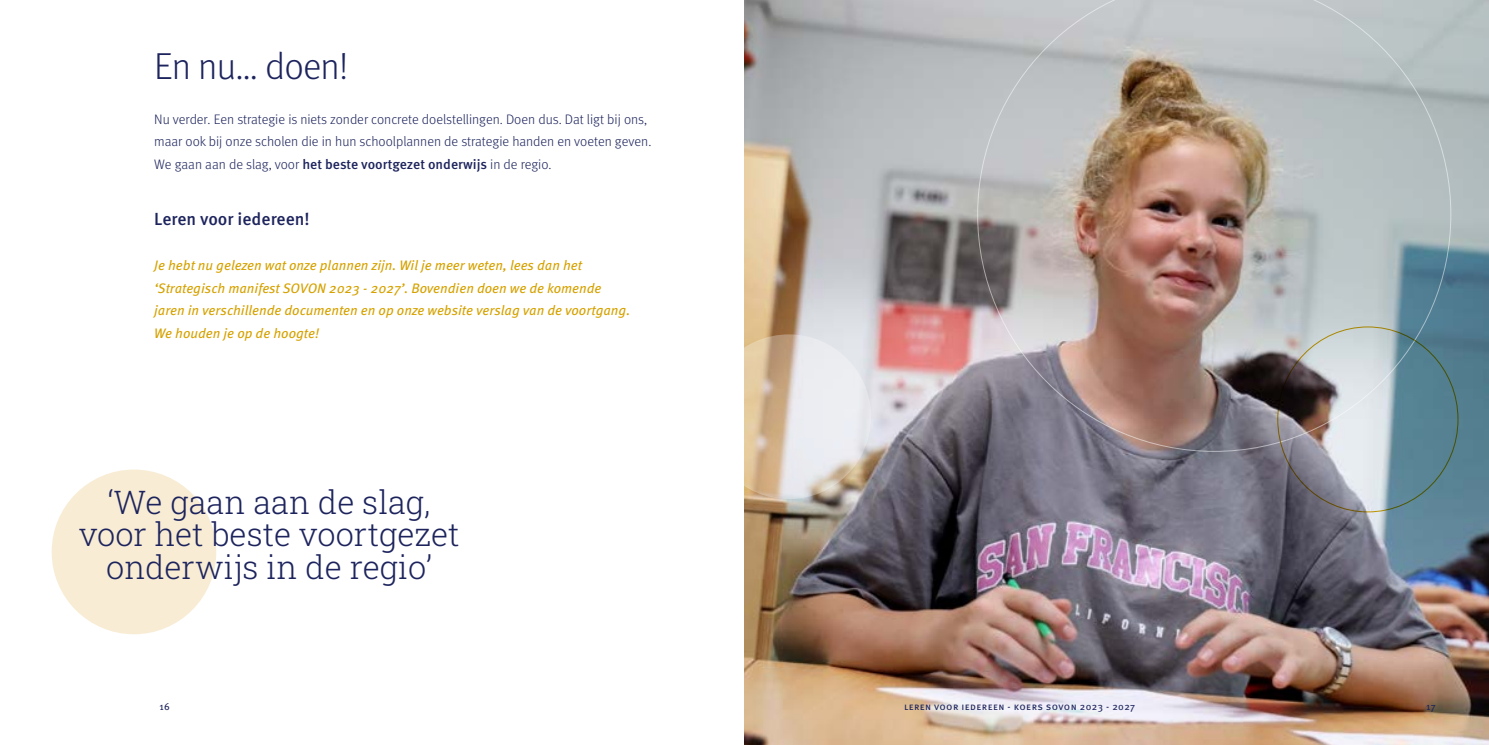
<style>
.page{position:relative;width:1489px;height:745px;background:#fff}
.page>*{position:absolute;margin:0;border:0;box-sizing:border-box;transform-origin:0 0}
.t1{font:300 37.5px "Meta Pro";letter-spacing:-.02em;color:#1d245d}
.t2{font:300 32.5px/32.5px "Roboto Slab";color:#1d245d;text-align:center}
.t3{font:500 17.5px "Meta Pro";color:#1d245d}
.t4{font:300 13.75px/22.5px "Meta Pro";color:#1d245d}
.t5{font:italic 13.75px/22.5px "Meta Pro";color:#d6a200}
.t6{font:10px "Meta Pro";letter-spacing:.04em;color:#1d245d}
.s1{font-weight:500}
</style>
<div class="page">
<img style="left:744px;top:0;width:744px;height:744px">
<div style="left:52px;top:469px;width:164px;height:164px;background:#f8ecd4;border-radius:50%"></div>
<img style="left:977px;top:0;width:473px;height:451px">
<svg style="left:706px;top:334px;width:165px;height:164px"></svg>
<h1 class="t1" style="left:154px;top:39px;width:196px">En nu… doen!</h1>
<p class="t4" style="left:154px;top:107px;width:498px">Nu verder. Een strategie is niets zonder concrete doelstellingen. Doen dus. Dat ligt bij ons, maar ook bij onze scholen die in hun schoolplannen de strategie handen en voeten geven.<br>We gaan aan de slag, voor <span class="s1">het beste voortgezet onderwijs</span> in de regio.</p>
<p class="t3" style="left:154px;top:205px;width:157px">Leren voor iedereen!</p>
<p class="t5" style="left:154px;top:253px;width:477px">Je hebt nu gelezen wat onze plannen zijn. Wil je meer weten, lees dan het ‘Strategisch manifest SOVON 2023 - 2027’. Bovendien doen we de komende jaren in verschillende documenten en op onze website verslag van de voortgang.<br>We houden je op de hoogte!</p>
<h2 class="t2" style="left:79px;top:484px;width:382px">‘We gaan aan de slag, voor het beste voortgezet onderwijs in de regio’</h2>
<p class="t6" style="left:159px;top:698px;width:12px">16</p>
<p class="t6" style="left:904px;top:698px;width:233px">leren voor iedereen - koers sovon 2023 - 2027</p>
<p class="t6" style="left:1425px;top:698px;width:11px">17</p>
</div>
